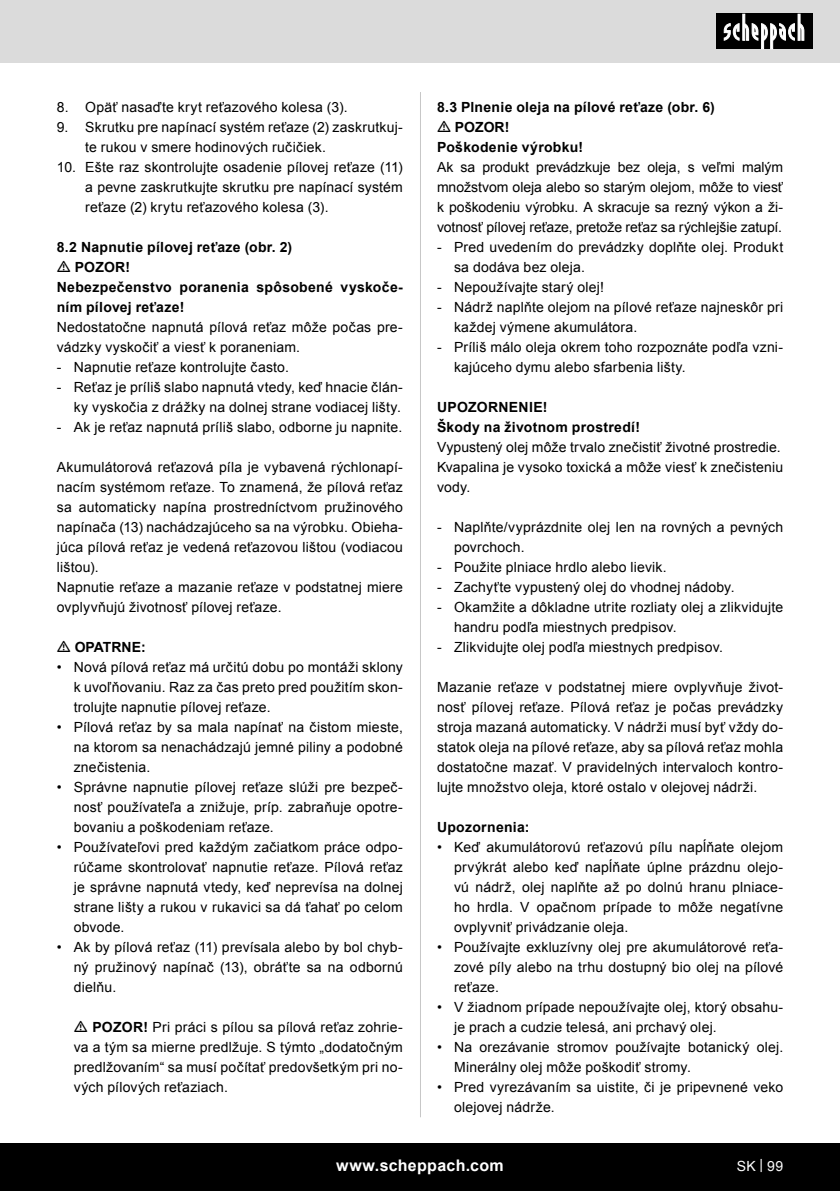
<style>
.page{position:relative;width:840px;height:1191px;background:#fff}
.page>*{position:absolute;margin:0;border:0;box-sizing:border-box;transform-origin:0 0}
.t1{font:700 16px "Arial";letter-spacing:.02em;color:#fff}
.Aufzählung_Zahl{font:14px/20px "Arial";letter-spacing:.015em;color:#000;text-align:justify}
.Aufzählung_Zahl-2{font:700 14px/20px "Arial";letter-spacing:.02em;color:#000}
.Aufzählung_Zahl-3{font:700 14px "Arial";color:#000}
.t2{font:14px "Arial";color:#fff}
.s1{font-weight:700}
</style>
<div class="page">
<div style="left:0;top:0;width:839px;height:63px;background:#dbdbdb"></div>
<div style="left:0;top:1143px;width:839px;height:48px;background:#000"></div>
<div style="left:716px;top:14px;width:96px;height:35px;background:#000"></div>
<svg style="left:723px;top:14px;width:81px;height:35px"></svg>
<hr style="left:420px;top:92px;width:1px;height:1025px;background:#c7c7c7">
<p class="Aufzählung_Zahl" style="left:57px;top:97px;width:292px">8. Opäť nasaďte kryt reťazového kolesa (3).</p>
<p class="Aufzählung_Zahl" style="left:85px;top:117px;width:319px;text-indent:-28px">9. Skrutku pre napínací systém reťaze (2) zaskrutkuj&shy;te rukou v smere hodinových ručičiek.</p>
<p class="Aufzählung_Zahl" style="left:85px;top:157px;width:319px;text-indent:-28px">10. Ešte raz skontrolujte osadenie pílovej reťaze (11) a pevne zaskrutkujte skrutku pre napínací systém reťaze (2) krytu reťazového kolesa (3).</p>
<p class="Aufzählung_Zahl-2" style="left:57px;top:238px;width:237px">8.2 Napnutie pílovej reťaze (obr. 2)</p>
<p class="Aufzählung_Zahl-2" style="left:75px;top:258px;width:57px">POZOR!</p>
<p class="Aufzählung_Zahl-2" style="left:57px;top:278px;width:347px">Nebezpečenstvo poranenia spôsobené vyskoče&shy;ním pílovej reťaze!</p>
<p class="Aufzählung_Zahl" style="left:57px;top:317px;width:347px">Nedostatočne napnutá pílová reťaz môže počas pre&shy;vádzky vyskočiť a viesť k poraneniam.</p>
<p class="Aufzählung_Zahl" style="left:57px;top:357px;width:234px">- Napnutie reťaze kontrolujte často.</p>
<p class="Aufzählung_Zahl" style="left:57px;top:377px;width:347px;text-align:right">- Reťaz je príliš slabo napnutá vtedy, keď hnacie člán&shy;ky vyskočia z drážky na dolnej strane vodiacej lišty.</p>
<p class="Aufzählung_Zahl" style="left:57px;top:417px;width:347px">- Ak je reťaz napnutá príliš slabo, odborne ju napnite.</p>
<p class="Aufzählung_Zahl" style="left:57px;top:457px;width:347px">Akumulátorová reťazová píla je vybavená rýchlonapí&shy;nacím systémom reťaze. To znamená, že pílová reťaz sa automaticky napína prostredníctvom pružinového napínača (13) nachádzajúceho sa na výrobku. Obieha&shy;júca pílová reťaz je vedená reťazovou lištou (vodiacou lištou).</p>
<p class="Aufzählung_Zahl" style="left:57px;top:577px;width:347px">Napnutie reťaze a mazanie reťaze v podstatnej miere ovplyvňujú životnosť pílovej reťaze.</p>
<p class="Aufzählung_Zahl-3" style="left:75px;top:638px;width:73px">OPATRNE:</p>
<p class="Aufzählung_Zahl" style="left:74px;top:657px;width:330px;text-indent:-17px">• Nová pílová reťaz má určitú dobu po montáži sklony k uvoľňovaniu. Raz za čas preto pred použitím skon&shy;trolujte napnutie pílovej reťaze.</p>
<p class="Aufzählung_Zahl" style="left:74px;top:717px;width:330px;text-indent:-17px">• Pílová reťaz by sa mala napínať na čistom mieste, na ktorom sa nenachádzajú jemné piliny a podobné znečistenia.</p>
<p class="Aufzählung_Zahl" style="left:74px;top:777px;width:330px;text-indent:-17px">• Správne napnutie pílovej reťaze slúži pre bezpeč&shy;nosť používateľa a znižuje, príp. zabraňuje opotre&shy;bovaniu a poškodeniam reťaze.</p>
<p class="Aufzählung_Zahl" style="left:74px;top:837px;width:330px;text-indent:-17px">• Používateľovi pred každým začiatkom práce odpo&shy;rúčame skontrolovať napnutie reťaze. Pílová reťaz je správne napnutá vtedy, keď neprevísa na dolnej strane lišty a rukou v rukavici sa dá ťahať po celom obvode.</p>
<p class="Aufzählung_Zahl" style="left:74px;top:937px;width:330px;text-indent:-17px">• Ak by pílová reťaz (11) prevísala alebo by bol chyb&shy;ný pružinový napínač (13), obráťte sa na odbornú dielňu.</p>
<p class="Aufzählung_Zahl" style="left:74px;top:1017px;width:330px;text-indent:-17px">• <span class="s1">POZOR!</span> Pri práci s pílou sa pílová reťaz zohrie&shy;va a tým sa mierne predlžuje. S týmto „dodatočným predlžovaním“ sa musí počítať predovšetkým pri no&shy;vých pílových reťaziach.</p>
<p class="Aufzählung_Zahl-2" style="left:437px;top:98px;width:279px">8.3 Plnenie oleja na pílové reťaze (obr. 6)</p>
<p class="Aufzählung_Zahl-2" style="left:454px;top:118px;width:56px">POZOR!</p>
<p class="Aufzählung_Zahl-2" style="left:437px;top:138px;width:147px">Poškodenie výrobku!</p>
<p class="Aufzählung_Zahl" style="left:437px;top:157px;width:347px">Ak sa produkt prevádzkuje bez oleja, s veľmi malým množstvom oleja alebo so starým olejom, môže to viesť k poškodeniu výrobku. A skracuje sa rezný výkon a ži&shy;votnosť pílovej reťaze, pretože reťaz sa rýchlejšie zatupí.</p>
<p class="Aufzählung_Zahl" style="left:454px;top:237px;width:330px;text-indent:-17px">- Pred uvedením do prevádzky doplňte olej. Produkt sa dodáva bez oleja.</p>
<p class="Aufzählung_Zahl" style="left:437px;top:277px;width:168px">- Nepoužívajte starý olej!</p>
<p class="Aufzählung_Zahl" style="left:454px;top:297px;width:330px;text-indent:-17px">- Nádrž naplňte olejom na pílové reťaze najneskôr pri každej výmene akumulátora.</p>
<p class="Aufzählung_Zahl" style="left:454px;top:337px;width:330px;text-indent:-17px">- Príliš málo oleja okrem toho rozpoznáte podľa vzni&shy;kajúceho dymu alebo sfarbenia lišty.</p>
<p class="Aufzählung_Zahl-2" style="left:437px;top:398px;width:112px">UPOZORNENIE!</p>
<p class="Aufzählung_Zahl-2" style="left:437px;top:418px;width:204px">Škody na životnom prostredí!</p>
<p class="Aufzählung_Zahl" style="left:437px;top:437px;width:345px">Vypustený olej môže trvalo znečistiť životné prostredie.</p>
<p class="Aufzählung_Zahl" style="left:437px;top:457px;width:347px">Kvapalina je vysoko toxická a môže viesť k znečisteniu vody.</p>
<p class="Aufzählung_Zahl" style="left:454px;top:517px;width:330px;text-indent:-17px">- Naplňte/vyprázdnite olej len na rovných a pevných povrchoch.</p>
<p class="Aufzählung_Zahl" style="left:437px;top:557px;width:231px">- Použite plniace hrdlo alebo lievik.</p>
<p class="Aufzählung_Zahl" style="left:437px;top:577px;width:299px">- Zachyťte vypustený olej do vhodnej nádoby.</p>
<p class="Aufzählung_Zahl" style="left:454px;top:597px;width:330px;text-indent:-17px">- Okamžite a dôkladne utrite rozliaty olej a zlikvidujte handru podľa miestnych predpisov.</p>
<p class="Aufzählung_Zahl" style="left:437px;top:637px;width:287px">- Zlikvidujte olej podľa miestnych predpisov.</p>
<p class="Aufzählung_Zahl" style="left:437px;top:677px;width:347px">Mazanie reťaze v podstatnej miere ovplyvňuje život&shy;nosť pílovej reťaze. Pílová reťaz je počas prevádzky stroja mazaná automaticky. V nádrži musí byť vždy do&shy;statok oleja na pílové reťaze, aby sa pílová reťaz mohla dostatočne mazať. V pravidelných intervaloch kontro&shy;lujte množstvo oleja, ktoré ostalo v olejovej nádrži.</p>
<p class="Aufzählung_Zahl-2" style="left:437px;top:818px;width:94px">Upozornenia:</p>
<p class="Aufzählung_Zahl" style="left:454px;top:837px;width:330px;text-indent:-17px">• Keď akumulátorovú reťazovú pílu napĺňate olejom prvýkrát alebo keď napĺňate úplne prázdnu olejo&shy;vú nádrž, olej naplňte až po dolnú hranu plniace&shy;ho hrdla. V opačnom prípade to môže negatívne ovplyvniť privádzanie oleja.</p>
<p class="Aufzählung_Zahl" style="left:454px;top:937px;width:330px;text-indent:-17px">• Používajte exkluzívny olej pre akumulátorové reťa&shy;zové píly alebo na trhu dostupný bio olej na pílové reťaze.</p>
<p class="Aufzählung_Zahl" style="left:454px;top:997px;width:330px;text-indent:-17px">• V žiadnom prípade nepoužívajte olej, ktorý obsahu&shy;je prach a cudzie telesá, ani prchavý olej.</p>
<p class="Aufzählung_Zahl" style="left:454px;top:1037px;width:330px;text-indent:-17px">• Na orezávanie stromov používajte botanický olej.<br>Minerálny olej môže poškodiť stromy.</p>
<p class="Aufzählung_Zahl" style="left:454px;top:1077px;width:330px;text-indent:-17px">• Pred vyrezávaním sa uistite, či je pripevnené veko olejovej nádrže.</p>
<p class="t1" style="left:336px;top:1154px;width:169px">www.scheppach.com</p>
<p class="t2" style="left:736px;top:1156px;width:48px">SK | 99</p>
</div>
